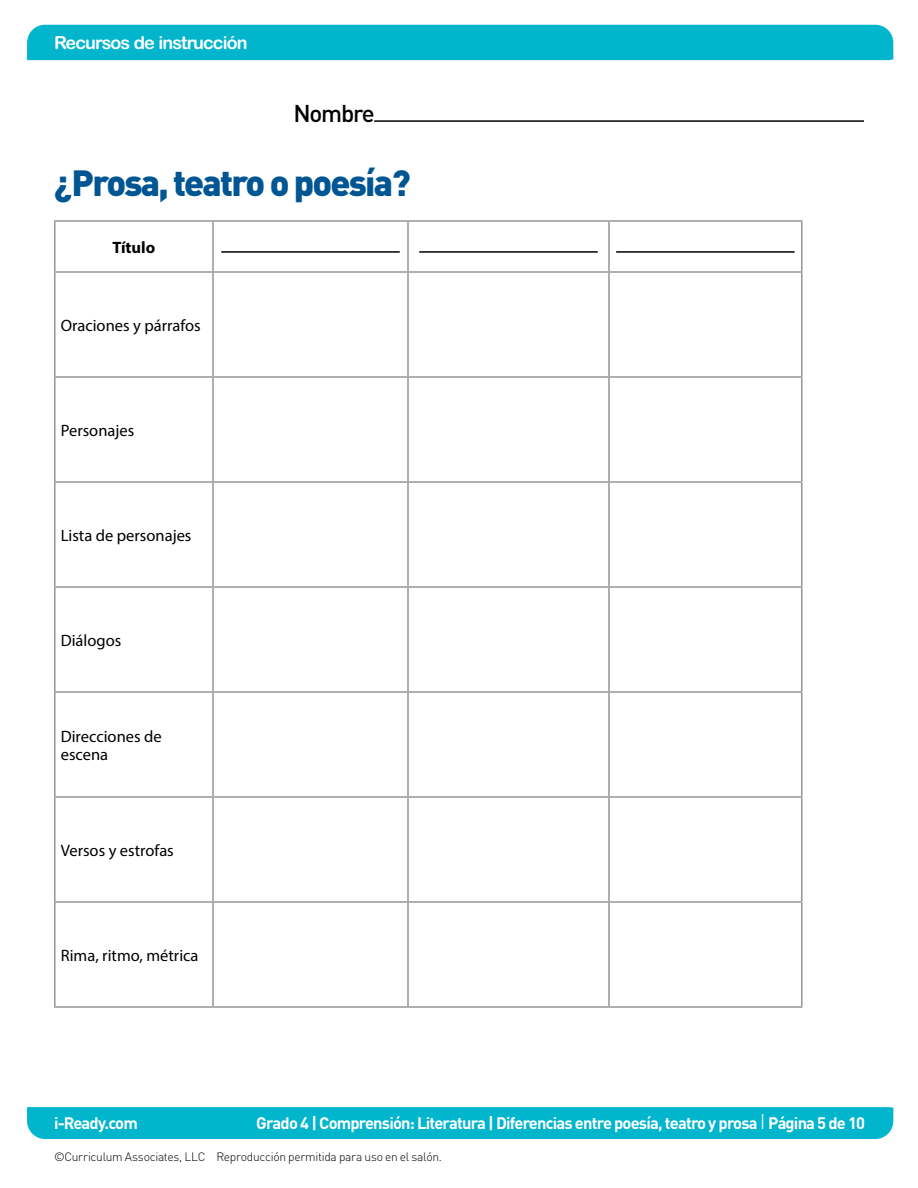
<style>
.page{position:relative;width:918px;height:1188px;background:#fff}
.page>*{position:absolute;margin:0;border:0;box-sizing:border-box;transform-origin:0 0}
.t1{font:900 36px "DINOT";letter-spacing:-.05em;color:#005693}
.t2{font:500 24px "DINOT";letter-spacing:-.05em;color:#000}
.t3{font:700 18px "Arial Rounded MT Std";letter-spacing:-.05em;color:#fff}
.t4{font:16.5px/18px "Myriad Pro";color:#000}
.t5{font:700 16.5px "DINOT";letter-spacing:-.05em;color:#fff}
.t6{font:700 16.5px "Myriad Pro";color:#000}
.t7{font:300 12px "DINOT";letter-spacing:-.025em;color:#000}
.s1{font-weight:300;font-size:21px}
</style>
<div class="page">
<div style="left:27px;top:25px;width:866px;height:35px;background:#00b5cc"></div>
<div style="left:27px;top:1107px;width:866px;height:32px;background:#00b5cc"></div>
<hr style="left:374px;top:120px;width:490px;height:2px;background:#000">
<hr style="left:212px;top:222px;width:2px;height:49px;background:#939598">
<hr style="left:54px;top:273px;width:2px;height:103px;background:#939598">
<hr style="left:608px;top:273px;width:2px;height:103px;background:#939598">
<hr style="left:801px;top:273px;width:1px;height:103px;background:#939598">
<hr style="left:54px;top:378px;width:2px;height:103px;background:#939598">
<hr style="left:608px;top:378px;width:2px;height:103px;background:#939598">
<hr style="left:801px;top:378px;width:1px;height:103px;background:#939598">
<hr style="left:54px;top:483px;width:2px;height:103px;background:#939598">
<hr style="left:608px;top:483px;width:2px;height:103px;background:#939598">
<hr style="left:801px;top:483px;width:1px;height:103px;background:#939598">
<hr style="left:54px;top:588px;width:2px;height:103px;background:#939598">
<hr style="left:608px;top:588px;width:2px;height:103px;background:#939598">
<hr style="left:801px;top:588px;width:1px;height:103px;background:#939598">
<hr style="left:54px;top:693px;width:2px;height:103px;background:#939598">
<hr style="left:608px;top:693px;width:2px;height:103px;background:#939598">
<hr style="left:801px;top:693px;width:1px;height:103px;background:#939598">
<hr style="left:54px;top:798px;width:2px;height:103px;background:#939598">
<hr style="left:608px;top:798px;width:2px;height:103px;background:#939598">
<hr style="left:801px;top:798px;width:1px;height:103px;background:#939598">
<hr style="left:54px;top:903px;width:2px;height:103px;background:#939598">
<hr style="left:608px;top:903px;width:2px;height:103px;background:#939598">
<hr style="left:801px;top:903px;width:1px;height:103px;background:#939598">
<hr style="left:407px;top:222px;width:2px;height:49px;background:#939598">
<hr style="left:54px;top:220px;width:159px;height:2px;background:#939598">
<hr style="left:54px;top:222px;width:2px;height:49px;background:#939598">
<hr style="left:213px;top:220px;width:195px;height:2px;background:#939598">
<hr style="left:408px;top:220px;width:201px;height:2px;background:#939598">
<hr style="left:609px;top:220px;width:193px;height:2px;background:#939598">
<hr style="left:608px;top:222px;width:2px;height:49px;background:#939598">
<hr style="left:801px;top:222px;width:1px;height:49px;background:#939598">
<hr style="left:54px;top:271px;width:159px;height:2px;background:#939598">
<hr style="left:213px;top:271px;width:195px;height:2px;background:#939598">
<hr style="left:408px;top:271px;width:201px;height:2px;background:#939598">
<hr style="left:609px;top:271px;width:193px;height:2px;background:#939598">
<hr style="left:212px;top:273px;width:2px;height:103px;background:#939598">
<hr style="left:212px;top:378px;width:2px;height:103px;background:#939598">
<hr style="left:212px;top:483px;width:2px;height:103px;background:#939598">
<hr style="left:212px;top:588px;width:2px;height:103px;background:#939598">
<hr style="left:212px;top:693px;width:2px;height:103px;background:#939598">
<hr style="left:212px;top:798px;width:2px;height:103px;background:#939598">
<hr style="left:212px;top:903px;width:2px;height:103px;background:#939598">
<hr style="left:407px;top:273px;width:2px;height:103px;background:#939598">
<hr style="left:407px;top:378px;width:2px;height:103px;background:#939598">
<hr style="left:407px;top:483px;width:2px;height:103px;background:#939598">
<hr style="left:407px;top:588px;width:2px;height:103px;background:#939598">
<hr style="left:407px;top:693px;width:2px;height:103px;background:#939598">
<hr style="left:407px;top:798px;width:2px;height:103px;background:#939598">
<hr style="left:407px;top:903px;width:2px;height:103px;background:#939598">
<hr style="left:54px;top:376px;width:159px;height:2px;background:#939598">
<hr style="left:54px;top:481px;width:159px;height:2px;background:#939598">
<hr style="left:54px;top:586px;width:159px;height:2px;background:#939598">
<hr style="left:54px;top:691px;width:159px;height:2px;background:#939598">
<hr style="left:54px;top:796px;width:159px;height:2px;background:#939598">
<hr style="left:54px;top:901px;width:159px;height:2px;background:#939598">
<hr style="left:54px;top:1006px;width:159px;height:2px;background:#939598">
<hr style="left:213px;top:376px;width:195px;height:2px;background:#939598">
<hr style="left:213px;top:481px;width:195px;height:2px;background:#939598">
<hr style="left:213px;top:586px;width:195px;height:2px;background:#939598">
<hr style="left:213px;top:691px;width:195px;height:2px;background:#939598">
<hr style="left:213px;top:796px;width:195px;height:2px;background:#939598">
<hr style="left:213px;top:901px;width:195px;height:2px;background:#939598">
<hr style="left:213px;top:1006px;width:195px;height:2px;background:#939598">
<hr style="left:408px;top:376px;width:201px;height:2px;background:#939598">
<hr style="left:609px;top:376px;width:193px;height:2px;background:#939598">
<hr style="left:408px;top:481px;width:201px;height:2px;background:#939598">
<hr style="left:609px;top:481px;width:193px;height:2px;background:#939598">
<hr style="left:408px;top:586px;width:201px;height:2px;background:#939598">
<hr style="left:609px;top:586px;width:193px;height:2px;background:#939598">
<hr style="left:408px;top:691px;width:201px;height:2px;background:#939598">
<hr style="left:609px;top:691px;width:193px;height:2px;background:#939598">
<hr style="left:408px;top:796px;width:201px;height:2px;background:#939598">
<hr style="left:609px;top:796px;width:193px;height:2px;background:#939598">
<hr style="left:408px;top:901px;width:201px;height:2px;background:#939598">
<hr style="left:609px;top:901px;width:193px;height:2px;background:#939598">
<hr style="left:408px;top:1006px;width:201px;height:2px;background:#939598">
<hr style="left:609px;top:1006px;width:193px;height:2px;background:#939598">
<hr style="left:221px;top:251px;width:179px;height:2px;background:#000">
<hr style="left:419px;top:251px;width:179px;height:2px;background:#000">
<hr style="left:616px;top:251px;width:179px;height:2px;background:#000">
<p class="t3" style="left:54px;top:32px;width:195px">Recursos de instrucción</p>
<h2 class="t2" style="left:293px;top:98px;width:83px">Nombre</h2>
<h1 class="t1" style="left:54px;top:159px;width:358px">¿Prosa, teatro o poesía?</h1>
<p class="t6" style="left:112px;top:236px;width:44px">Título</p>
<p class="t4" style="left:61px;top:316px;width:141px">Oraciones y párrafos</p>
<p class="t4" style="left:61px;top:421px;width:75px">Personajes</p>
<p class="t4" style="left:61px;top:526px;width:132px">Lista de personajes</p>
<p class="t4" style="left:61px;top:631px;width:62px">Diálogos</p>
<p class="t4" style="left:61px;top:727px;width:102px">Direcciones de escena</p>
<p class="t4" style="left:61px;top:841px;width:115px">Versos y estrofas</p>
<p class="t4" style="left:61px;top:946px;width:139px">Rima, ritmo, métrica</p>
<p class="t5" style="left:256px;top:1112px;width:610px">Grado 4 | Comprensión: Literatura | Diferencias entre poesía, teatro y prosa <span class="s1">I</span> Página 5 de 10</p>
<p class="t5" style="left:54px;top:1112px;width:85px">i-Ready.com</p>
<p class="t7" style="left:54px;top:1149px;width:390px">©Curriculum Associates, LLC Reproducción permitida para uso en el salón.</p>
</div>
